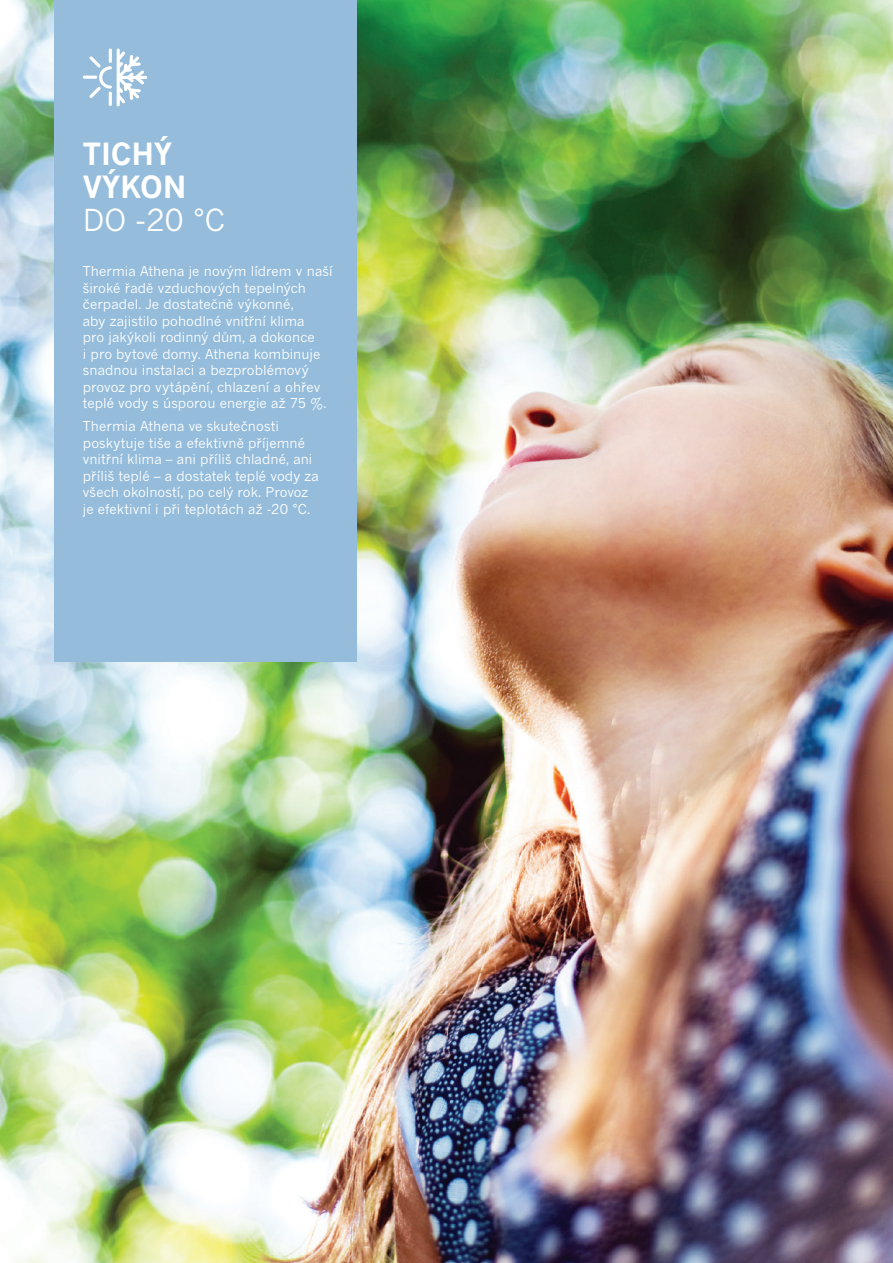
<style>
.page{position:relative;width:893px;height:1263px;background:#fff}
.page>*{position:absolute;margin:0;border:0;box-sizing:border-box;transform-origin:0 0}
.Overskrift{font:700 30px "News Gothic MT Pro";color:#fff}
.Overskrift-2{font:30px "News Gothic MT Pro";color:#fff}
.Brød_Hvid{font:13.5px/16.5px "News Gothic MT Pro";letter-spacing:.005em;color:#fff}
</style>
<div class="page">
<img style="left:0;top:0;width:893px;height:1263px">
<div style="left:54px;top:0;width:302px;height:661px;background:#95bddb"></div>
<hr style="left:83px;top:76px;width:14px;height:3px;background:#fff;border-radius:2px">
<svg style="left:89px;top:49px;width:58px;height:57px"></svg>
<hr style="left:109px;top:92px;width:3px;height:14px;background:#fff;border-radius:2px">
<p class="Overskrift" style="left:83px;top:135px;width:91px">TICHÝ</p>
<p class="Overskrift" style="left:83px;top:168px;width:105px">VÝKON</p>
<p class="Overskrift-2" style="left:83px;top:202px;width:144px">DO -20 °C</p>
<p class="Brød_Hvid" style="left:83px;top:263px;width:251px">Thermia Athena je novým lídrem v naší široké řadě vzduchových tepelných čerpadel. Je dostatečně výkonné,<br>aby zajistilo pohodlné vnitřní klima<br>pro jakýkoli rodinný dům, a dokonce<br>i pro bytové domy. Athena kombinuje snadnou instalaci a bezproblémový provoz pro vytápění, chlazení a ohřev teplé vody s úsporou energie až 75 %.</p>
<p class="Brød_Hvid" style="left:83px;top:418px;width:238px">Thermia Athena ve skutečnosti poskytuje tiše a efektivně příjemné vnitřní klima – ani příliš chladné, ani příliš teplé – a dostatek teplé vody za všech okolností, po celý rok. Provoz je efektivní i při teplotách až -20 °C.</p>
</div>
